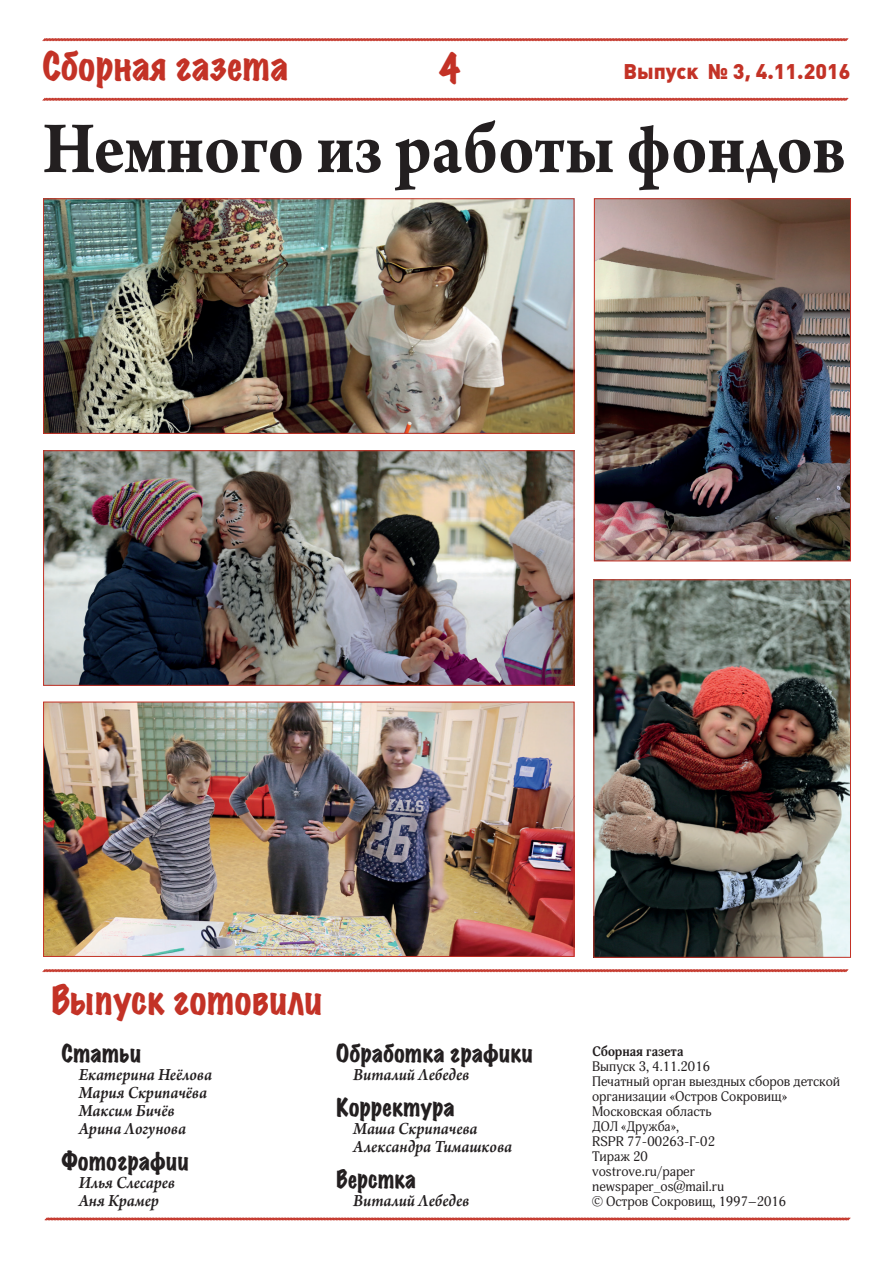
<style>
.page{position:relative;width:893px;height:1263px;background:#fff}
.page>*{position:absolute;margin:0;border:0;box-sizing:border-box;transform-origin:0 0}
.t1{font:700 78px "Arno Pro";color:#231f20;scale:.9 1}
.t2{font:expanded 35.85px "Marker Felt";color:#c33226;scale:.94 1}
.t3{font:expanded 35.85px "Marker Felt";color:#c33226;scale:.87 1}
.t4{font:expanded 22.5px "Marker Felt";color:#231f20;scale:.94 1}
.t5{font:expanded 22.5px "Marker Felt";color:#231f20;scale:.9 1}
.t6{font:900 21px "Plumb";color:#c33226}
.t7{font:italic 600 18px/18px "Arno Pro";letter-spacing:-.005em;color:#231f20;scale:.94 1}
.t8{font:13.5px/15px "Adonis";color:#231f20}
.t9{font:700 13.5px "Adonis";color:#231f20}
</style>
<div class="page">
<svg style="left:42px;top:38px;width:807px;height:4px;background:#d98179"></svg>
<svg style="left:42px;top:969px;width:807px;height:4px;background:#d98179"></svg>
<svg style="left:44px;top:1217px;width:807px;height:4px;background:#d98179"></svg>
<svg style="left:42px;top:97px;width:807px;height:4px;background:#d98179"></svg>
<img style="left:45px;top:200px;width:527px;height:232px">
<div style="left:43px;top:198px;width:531px;height:236px;border:1px solid #c33226"></div>
<img style="left:596px;top:200px;width:253px;height:359px">
<div style="left:594px;top:198px;width:257px;height:363px;border:1px solid #c33226"></div>
<img style="left:595px;top:581px;width:254px;height:375px">
<div style="left:593px;top:579px;width:258px;height:379px;border:1px solid #c33226"></div>
<img style="left:45px;top:452px;width:527px;height:232px">
<div style="left:43px;top:450px;width:531px;height:236px;border:1px solid #c33226"></div>
<img style="left:45px;top:704px;width:527px;height:251px">
<div style="left:43px;top:702px;width:531px;height:255px;border:1px solid #c33226"></div>
<h2 class="t2" style="left:43px;top:39px;width:263px">Сборная газета</h2>
<h2 class="t3" style="left:439px;top:42px;width:25px">4</h2>
<h3 class="t6" style="left:623px;top:59px;width:228px">Выпуск № 3, 4.11.2016</h3>
<h1 class="t1" style="left:43px;top:103px;width:894px">Немного из работы фондов</h1>
<h2 class="t2" style="left:51px;top:974px;width:291px">Выпуск готовили</h2>
<h3 class="t4" style="left:62px;top:1037px;width:86px">Статьи</h3>
<h3 class="t7" style="left:79px;top:1066px;width:143px">Екатерина Неёлова<br>Мария Скрипачёва<br>Максим Бичёв<br>Арина Логунова</h3>
<h3 class="t4" style="left:62px;top:1145px;width:137px">Фотографии</h3>
<h3 class="t7" style="left:79px;top:1174px;width:104px">Илья Слесарев<br>Аня Крамер</h3>
<h3 class="t4" style="left:336px;top:1037px;width:211px">Обработка графики</h3>
<h3 class="t7" style="left:353px;top:1066px;width:125px">Виталий Лебедев</h3>
<h3 class="t4" style="left:336px;top:1091px;width:128px">Корректура</h3>
<h3 class="t7" style="left:353px;top:1120px;width:171px">Маша Скрипачева<br>Александра Тимашкова</h3>
<h3 class="t5" style="left:336px;top:1163px;width:90px">Верстка</h3>
<h3 class="t7" style="left:353px;top:1192px;width:125px">Виталий Лебедев</h3>
<p class="t9" style="left:592px;top:1044px;width:93px">Сборная газета</p>
<p class="t8" style="left:592px;top:1059px;width:250px">Выпуск 3, 4.11.2016<br>Печатный орган выездных сборов детской организации «Остров Сокровищ»<br>Московская область<br>ДОЛ «Дружба»,<br>RSPR 77-00263-Г-02<br>Тираж 20<br>vostrove.ru/paper<br>newspaper_os@mail.ru<br>© Остров Сокровищ, 1997–2016</p>
</div>
